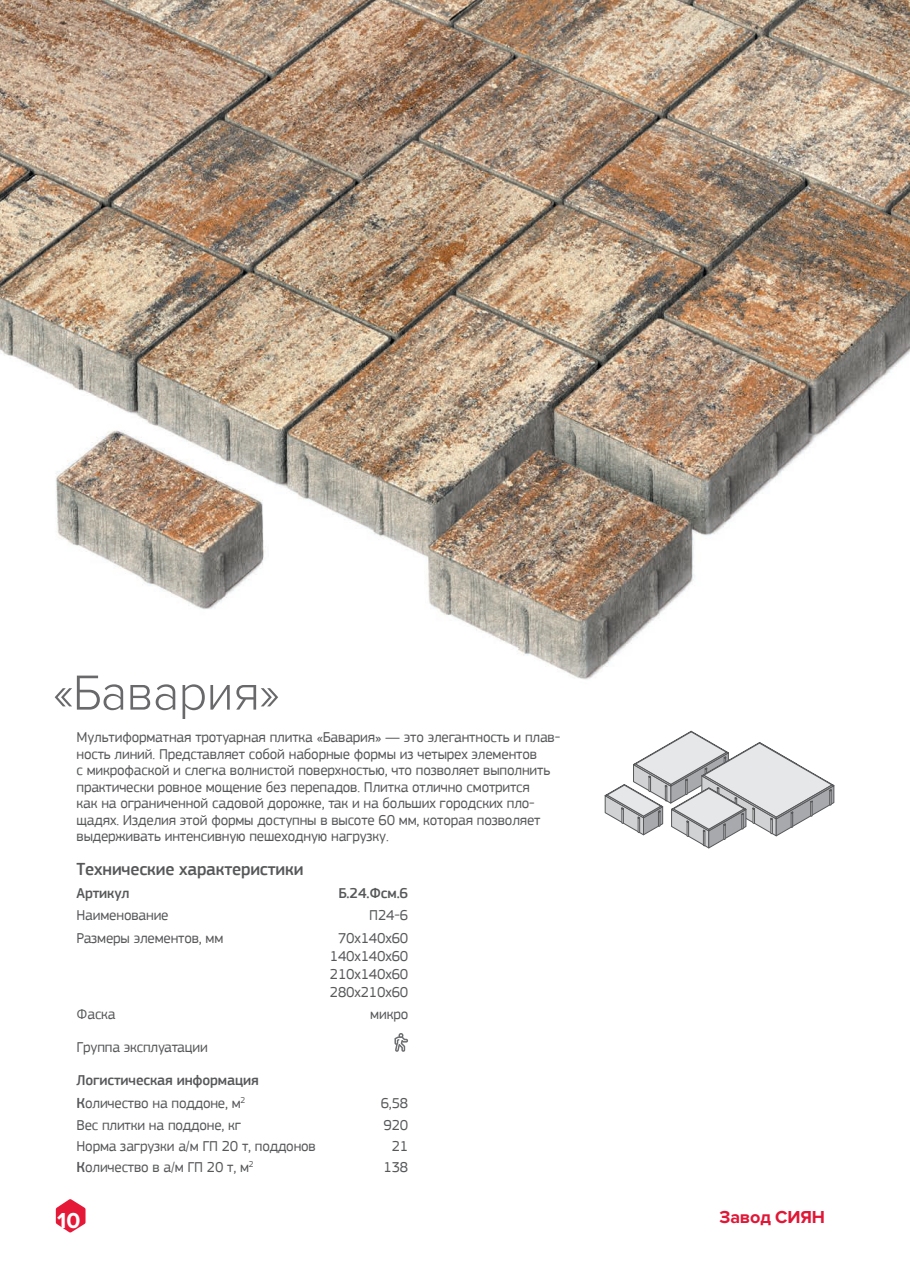
<style>
.page{position:relative;width:910px;height:1280px;background:#fff}
.page>*{position:absolute;margin:0;border:0;box-sizing:border-box;transform-origin:0 0}
.t1{font:300 51px "Proxima Nova";letter-spacing:-.02em;color:#69696c}
.t2{font:700 22.5px "Proxima Nova";color:#fff}
.t3{font:500 18px "PF Square Sans Pro";letter-spacing:-.01em;color:#57585a}
.t4{font:700 18px "Proxima Nova";letter-spacing:-.01em;color:#e01736}
.t5{font:15px/16.5px "PF Square Sans Pro";letter-spacing:-.01em;color:#57585a}
.t6{font:500 15px/22.5px "PF Square Sans Pro";letter-spacing:-.01em;color:#57585a}
.s1{font-weight:400}
.s2{font-weight:500}
</style>
<div class="page">
<svg style="left:56px;top:1199px;width:30px;height:33px"></svg>
<img style="left:0;top:0;width:910px;height:680px">
<svg style="left:394px;top:1033px;width:14px;height:19px"></svg>
<svg style="left:605px;top:730px;width:230px;height:119px"></svg>
<h1 class="t1" style="left:53px;top:663px;width:228px">«Бавария»</h1>
<p class="t5" style="left:77px;top:729px;width:485px">Мультиформатная тротуарная плитка «Бавария» — это элегантность и плав&shy;ность линий. Представляет собой наборные формы из четырех элементов<br>с микрофаской и слегка волнистой поверхностью, что позволяет выполнить практически ровное мощение без перепадов. Плитка отлично смотрится<br>как на ограниченной садовой дорожке, так и на больших городских пло&shy;щадях. Изделия этой формы доступны в высоте 60 мм, которая позволяет выдерживать интенсивную пешеходную нагрузку.</p>
<p class="t3" style="left:77px;top:859px;width:228px">Технические характеристики</p>
<p class="t6" style="left:77px;top:882px;width:55px">Артикул</p>
<p class="t6" style="left:338px;top:882px;width:71px">Б.24.Фсм.6</p>
<p class="t5" style="left:77px;top:907px;width:94px">Наименование</p>
<p class="t5" style="left:369px;top:907px;width:40px">П24-6</p>
<p class="t5" style="left:77px;top:930px;width:148px">Размеры элементов, мм</p>
<p class="t5" style="left:330px;top:929px;width:80px;line-height:18px;text-align:center">70х140х60<br>140х140х60<br>210х140х60<br>280х210х60</p>
<p class="t5" style="left:77px;top:1006px;width:41px">Фаска</p>
<p class="t5" style="left:370px;top:1006px;width:39px">микро</p>
<p class="t5" style="left:77px;top:1039px;width:133px">Группа эксплуатации</p>
<p class="t6" style="left:77px;top:1069px;width:184px">Логистическая информация<br>К<span class="s1">оличество на поддоне, м</span><sup>2</sup></p>
<p class="t5" style="left:381px;top:1095px;width:29px">6,58</p>
<p class="t5" style="left:77px;top:1117px;width:166px">Вес плитки на поддоне, кг</p>
<p class="t5" style="left:383px;top:1117px;width:26px">920</p>
<p class="t5" style="left:77px;top:1138px;width:241px">Норма загрузки а/м ГП 20 т, поддонов</p>
<p class="t5" style="left:392px;top:1138px;width:18px">21</p>
<p class="t5" style="left:77px;top:1159px;width:179px"><span class="s2">К</span>оличество в а/м ГП 20 т, м<sup>2</sup></p>
<p class="t5" style="left:383px;top:1159px;width:26px">138</p>
<h2 class="t2" style="left:57px;top:1207px;width:25px">10</h2>
<p class="t4" style="left:719px;top:1207px;width:107px">Завод СИЯН</p>
</div>
